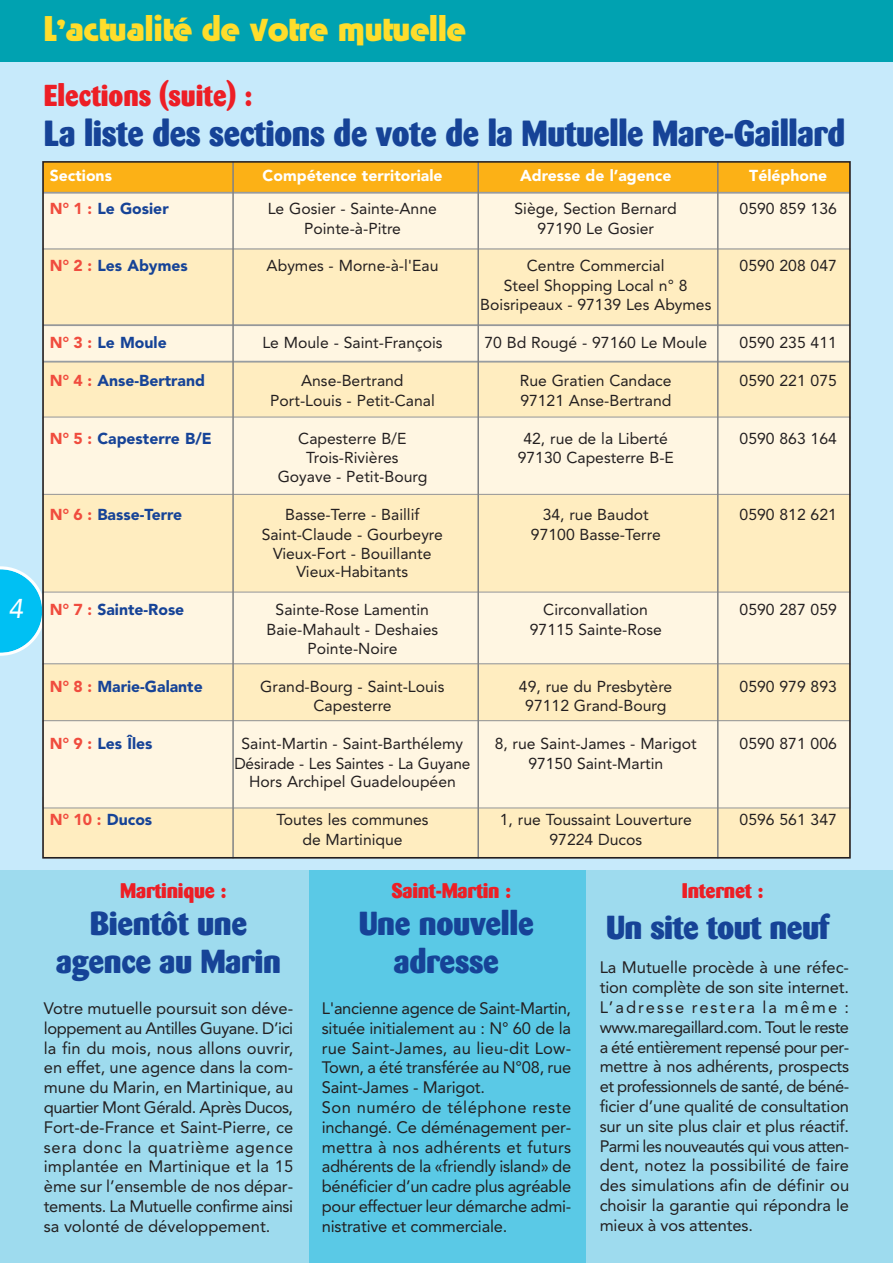
<style>
.page{position:relative;width:893px;height:1263px;background:#fff}
.page>*{position:absolute;margin:0;border:0;box-sizing:border-box;transform-origin:0 0}
.t1{font:800 36px "Barmeno";letter-spacing:-.01em;color:#164397;scale:.95 1}
.t2{font:800 33px/37.5px "Barmeno";letter-spacing:-.01em;color:#164397;text-align:center}
.t3{font:800 30px "Barmeno";color:#ed1e25;scale:.95 1}
.t4{font:700 27px "Tabasco";color:#ffdd2b}
.t5{font:27px "Avenir";color:#fff}
.t6{font:800 21px "Barmeno";letter-spacing:-.01em;color:#ed1e25}
.t7{font:16.5px/19.8px "Avenir";letter-spacing:-.01em;color:#231f20;text-align:justify}
.t8{font:15.75px/18.9px "Avenir";color:#231f20;text-align:center}
.t9{font:900 15.75px "Avenir";color:#164397}
.t10{font:900 15.75px "Avenir";color:#fff}
.t11{font:900 15.75px "Avenir";color:#f04c3e}
.s1{color:#f04c3e}
.s2{color:#164397}
</style>
<div class="page">
<div style="left:0;top:0;width:892px;height:1263px;background:#c7eafb"></div>
<div style="left:0;top:870px;width:892px;height:393px;background:#9edbee"></div>
<div style="left:309px;top:870px;width:276px;height:393px;background:#5ac9e6"></div>
<div style="left:0;top:0;width:892px;height:61px;background:#00a2b1"></div>
<svg style="left:0;top:566px;width:42px;height:90px"></svg>
<div style="left:43px;top:162px;width:806px;height:30px;background:#fcb116"></div>
<div style="left:42px;top:161px;width:808px;height:32px;border:1px solid #939598"></div>
<div style="left:43px;top:193px;width:806px;height:56px;background:#fff6e2"></div>
<div style="left:42px;top:193px;width:808px;height:57px;border:1px solid #939598"></div>
<div style="left:43px;top:249px;width:806px;height:75px;background:#ffedc0"></div>
<div style="left:42px;top:249px;width:808px;height:76px;border:1px solid #939598"></div>
<div style="left:43px;top:326px;width:806px;height:35px;background:#fff6e2"></div>
<div style="left:42px;top:325px;width:808px;height:37px;border:1px solid #939598"></div>
<div style="left:43px;top:362px;width:806px;height:56px;background:#ffedc0"></div>
<div style="left:42px;top:362px;width:808px;height:57px;border:1px solid #939598"></div>
<div style="left:43px;top:417px;width:806px;height:78px;background:#fff6e2"></div>
<div style="left:42px;top:417px;width:808px;height:78px;border:1px solid #939598"></div>
<div style="left:43px;top:495px;width:806px;height:97px;background:#ffedc0"></div>
<div style="left:42px;top:494px;width:808px;height:99px;border:1px solid #939598"></div>
<div style="left:43px;top:592px;width:806px;height:72px;background:#fff6e2"></div>
<div style="left:42px;top:592px;width:808px;height:73px;border:1px solid #939598"></div>
<div style="left:43px;top:664px;width:806px;height:57px;background:#ffedc0"></div>
<div style="left:42px;top:663px;width:808px;height:59px;border:1px solid #939598"></div>
<div style="left:43px;top:798px;width:806px;height:60px;background:#ffedc0"></div>
<div style="left:43px;top:721px;width:806px;height:87px;background:#fff6e2"></div>
<div style="left:42px;top:720px;width:808px;height:88px;border:1px solid #939598"></div>
<hr style="left:232px;top:161px;width:2px;height:697px;background:#808285">
<hr style="left:477px;top:161px;width:2px;height:697px;background:#808285">
<hr style="left:717px;top:161px;width:1px;height:697px;background:#808285">
<h3 class="t5" style="left:8px;top:598px;width:20px">4</h3>
<h3 class="t4" style="left:44px;top:15px;width:423px">L’actualité de votre mutuelle</h3>
<h3 class="t3" style="left:44px;top:83px;width:221px">Elections (suite) :</h3>
<h1 class="t1" style="left:44px;top:119px;width:845px">La liste des sections de vote de la Mutuelle Mare-Gaillard</h1>
<p class="t10" style="left:50px;top:169px;width:64px">Sections</p>
<p class="t10" style="left:262px;top:169px;width:181px">Compétence territoriale</p>
<p class="t10" style="left:520px;top:169px;width:153px">Adresse de l’agence</p>
<p class="t10" style="left:749px;top:169px;width:79px">Téléphone</p>
<p class="t9" style="left:50px;top:202px;width:120px"><span class="s1">N° 1 :</span> Le Gosier</p>
<p class="t8" style="left:268px;top:200px;width:171px">Le Gosier - Sainte-Anne</p>
<p class="t8" style="left:514px;top:200px;width:164px">Siège, Section Bernard</p>
<p class="t8" style="left:739px;top:200px;width:99px">0590 859 136</p>
<p class="t8" style="left:304px;top:220px;width:98px">Pointe-à-Pitre</p>
<p class="t8" style="left:537px;top:220px;width:118px">97190 Le Gosier</p>
<p class="t9" style="left:50px;top:260px;width:139px"><span class="s1">N° 2 :</span> Les Abymes</p>
<p class="t8" style="left:266px;top:258px;width:173px">Abymes - Morne-à-l'Eau</p>
<p class="t8" style="left:527px;top:258px;width:139px">Centre Commercial</p>
<p class="t8" style="left:739px;top:258px;width:99px">0590 208 047</p>
<p class="t8" style="left:480px;top:277px;width:233px">Steel Shopping Local n° 8<br>Boisripeaux - 97139 Les Abymes</p>
<p class="t9" style="left:50px;top:336px;width:118px"><span class="s1">N° 3 :</span> Le Moule</p>
<p class="t8" style="left:262px;top:334px;width:182px">Le Moule - Saint-François</p>
<p class="t8" style="left:484px;top:334px;width:224px">70 Bd Rougé - 97160 Le Moule</p>
<p class="t8" style="left:739px;top:334px;width:99px">0590 235 411</p>
<p class="t9" style="left:50px;top:374px;width:157px"><span class="s1">N° 4 :</span> Anse-Bertrand</p>
<p class="t8" style="left:301px;top:373px;width:104px">Anse-Bertrand</p>
<p class="t8" style="left:519px;top:373px;width:153px">Rue Gratien Candace</p>
<p class="t8" style="left:739px;top:373px;width:99px">0590 221 075</p>
<p class="t8" style="left:270px;top:392px;width:166px">Port-Louis - Petit-Canal</p>
<p class="t8" style="left:520px;top:392px;width:152px">97121 Anse-Bertrand</p>
<p class="t9" style="left:50px;top:432px;width:163px"><span class="s1">N° 5 :</span> Capesterre B/E</p>
<p class="t8" style="left:298px;top:430px;width:110px">Capesterre B/E</p>
<p class="t8" style="left:523px;top:430px;width:146px">42, rue de la Liberté</p>
<p class="t8" style="left:739px;top:430px;width:99px">0590 863 164</p>
<p class="t8" style="left:306px;top:450px;width:94px">Trois-Rivières</p>
<p class="t8" style="left:517px;top:450px;width:158px">97130 Capesterre B-E</p>
<p class="t8" style="left:278px;top:469px;width:151px">Goyave - Petit-Bourg</p>
<p class="t9" style="left:50px;top:508px;width:134px"><span class="s1">N° 6 :</span> Basse-Terre</p>
<p class="t8" style="left:285px;top:506px;width:136px">Basse-Terre - Baillif</p>
<p class="t8" style="left:542px;top:506px;width:107px">34, rue Baudot</p>
<p class="t8" style="left:739px;top:506px;width:99px">0590 812 621</p>
<p class="t8" style="left:262px;top:526px;width:183px">Saint-Claude - Gourbeyre</p>
<p class="t8" style="left:531px;top:526px;width:131px">97100 Basse-Terre</p>
<p class="t8" style="left:273px;top:545px;width:160px">Vieux-Fort - Bouillante<br>Vieux-Habitants</p>
<p class="t9" style="left:50px;top:603px;width:136px"><span class="s1">N° 7 :</span> Sainte-Rose</p>
<p class="t8" style="left:276px;top:602px;width:155px">Sainte-Rose Lamentin</p>
<p class="t8" style="left:543px;top:602px;width:106px">Circonvallation</p>
<p class="t8" style="left:739px;top:602px;width:99px">0590 287 059</p>
<p class="t8" style="left:266px;top:621px;width:173px">Baie-Mahault - Deshaies</p>
<p class="t8" style="left:530px;top:621px;width:134px">97115 Sainte-Rose</p>
<p class="t8" style="left:307px;top:640px;width:92px">Pointe-Noire</p>
<p class="t9" style="left:50px;top:680px;width:154px"><span class="s1">N° 8 :</span> Marie-Galante</p>
<p class="t8" style="left:260px;top:678px;width:186px">Grand-Bourg - Saint-Louis</p>
<p class="t8" style="left:519px;top:678px;width:155px">49, rue du Presbytère</p>
<p class="t8" style="left:739px;top:678px;width:99px">0590 979 893</p>
<p class="t8" style="left:313px;top:698px;width:80px">Capesterre</p>
<p class="t8" style="left:525px;top:698px;width:143px">97112 Grand-Bourg</p>
<p class="t9" style="left:50px;top:737px;width:104px"><span class="s1">N° 9 :</span> Les Îles</p>
<p class="t8" style="left:241px;top:735px;width:223px">Saint-Martin - Saint-Barthélemy</p>
<p class="t8" style="left:494px;top:735px;width:203px">8, rue Saint-James - Marigot</p>
<p class="t8" style="left:739px;top:735px;width:99px">0590 871 006</p>
<p class="t8" style="left:234px;top:755px;width:237px">Désirade - Les Saintes - La Guyane</p>
<p class="t8" style="left:528px;top:755px;width:136px">97150 Saint-Martin</p>
<p class="t8" style="left:249px;top:774px;width:208px">Hors Archipel Guadeloupéen</p>
<p class="t11" style="left:50px;top:813px;width:104px">N° 10 : <span class="s2">Ducos</span></p>
<p class="t8" style="left:276px;top:812px;width:154px">Toutes les communes</p>
<p class="t8" style="left:500px;top:812px;width:193px">1, rue Toussaint Louverture</p>
<p class="t8" style="left:739px;top:812px;width:99px">0596 561 347</p>
<p class="t8" style="left:302px;top:831px;width:102px">de Martinique</p>
<p class="t8" style="left:549px;top:831px;width:94px">97224 Ducos</p>
<p class="t6" style="left:120px;top:882px;width:108px">Martinique :</p>
<h2 class="t2" style="left:56px;top:908px;width:226px">Bientôt une agence au Marin</h2>
<p class="t6" style="left:391px;top:882px;width:121px">Saint-Martin :</p>
<h2 class="t2" style="left:359px;top:908px;width:176px">Une nouvelle adresse</h2>
<p class="t6" style="left:681px;top:882px;width:83px">Internet :</p>
<h2 class="t2" style="left:606px;top:911px;width:224px">Un site tout neuf</h2>
<p class="t7" style="left:599px;top:959px;width:251px">La Mutuelle procède à une réfec&shy;tion complète de son site internet.<br>L’adresse restera la même : www.maregaillard.com. Tout le reste a été entièrement repensé pour per - met tre à nos adhérents, prospects et professionnels de santé, de béné&shy;ficier d’une qualité de consultation sur un site plus clair et plus réactif.<br>Parmi les nouveautés qui vous atten&shy;dent, notez la possibilité de faire des simulations afin de définir ou choisir la garantie qui répondra le mieux à vos attentes.</p>
<p class="t7" style="left:44px;top:1000px;width:251px">Votre mutuelle poursuit son déve&shy;loppement au Antilles Guyane. D’ici la fin du mois, nous allons ouvrir, en effet, une agence dans la com&shy;mune du Marin, en Martinique, au quartier Mont Gérald. Après Ducos, Fort-de-France et Saint-Pierre, ce sera donc la quatrième agence implantée en Martinique et la 15 ème sur l’ensemble de nos dépar&shy;tements. La Mutuelle confirme ainsi sa volonté de développement.</p>
<p class="t7" style="left:322px;top:1000px;width:251px;text-align:left">L'ancienne agence de Saint-Martin, située initialement au : N° 60 de la rue Saint-James, au lieu-dit Low-<br>Town, a été transférée au N°08, rue<br>Saint-James - Marigot.<br>Son numéro de téléphone reste inchangé. Ce déménagement per&shy;mettra à nos adhérents et futurs adhérents de la «friendly island» de bénéficier d’un cadre plus agréable pour effectuer leur démarche admi&shy;nistrative et commerciale.</p>
</div>
